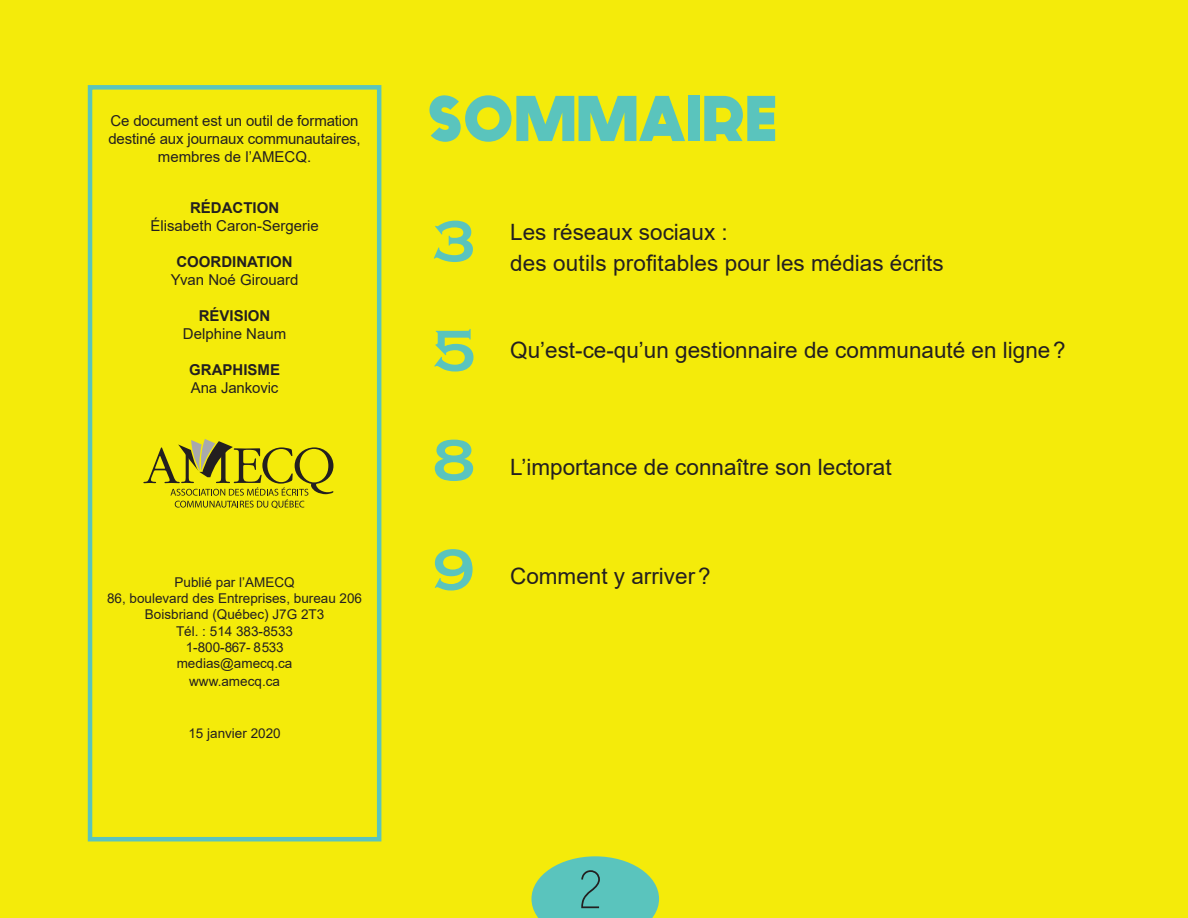
<style>
.page{position:relative;width:1188px;height:918px;background:#f4eb0a}
.page>*{position:absolute;margin:0;border:0;box-sizing:border-box;transform-origin:0 0}
.t1{font:700 64.5px "Generica";color:#5ac4bd}
.t2{font:700 60px/109.5px "Copperplate Gothic";color:#5ac4bd;text-align:justify}
.t3{font:54px "Generica";color:#231f20}
.t4{font:22.5px/31.5px "Arial";color:#231f20}
.t5{font:15px/18px "Arial";letter-spacing:-.01em;color:#231f20;text-align:center}
.t6{font:700 15px "Arial";color:#231f20}
.t7{font:13.5px/16.2px "Arial";color:#231f20;text-align:center}
</style>
<div class="page">
<svg style="left:531px;top:856px;width:128px;height:62px"></svg>
<div style="left:88px;top:85px;width:293px;height:756px;border:4px solid #5ac4bd"></div>
<svg style="left:143px;top:439px;width:190px;height:69px"></svg>
<p class="t5" style="left:108px;top:112px;width:254px">Ce document est un outil de formation destiné aux journaux communautaires, membres de l’AMECQ.</p>
<p class="t6" style="left:190px;top:197px;width:91px">RÉDACTION</p>
<p class="t5" style="left:150px;top:216px;width:170px">Élisabeth Caron-Sergerie</p>
<p class="t6" style="left:176px;top:251px;width:118px">COORDINATION</p>
<p class="t5" style="left:171px;top:270px;width:129px">Yvan Noé Girouard</p>
<p class="t6" style="left:199px;top:305px;width:73px">RÉVISION</p>
<p class="t5" style="left:183px;top:324px;width:105px">Delphine Naum</p>
<p class="t6" style="left:189px;top:359px;width:92px">GRAPHISME</p>
<p class="t5" style="left:191px;top:378px;width:89px">Ana Jankovic</p>
<p class="t7" style="left:107px;top:574px;width:257px">Publié par l’AMECQ<br>86, boulevard des Entreprises, bureau 206<br>Boisbriand (Québec) J7G 2T3<br>Tél. : 514 383-8533<br>1-800-867- 8533<br>medias@amecq.ca</p>
<p class="t7" style="left:189px;top:673px;width:92px">www.amecq.ca</p>
<p class="t7" style="left:188px;top:725px;width:94px">15 janvier 2020</p>
<h1 class="t1" style="left:427px;top:80px;width:352px">SOMMAIRE</h1>
<h2 class="t2" style="left:433px;top:188px;width:44px">3<br>5<br>8<br>9</h2>
<p class="t4" style="left:510px;top:216px;width:435px">Les réseaux sociaux :<br>des outils profitables pour les médias écrits</p>
<p class="t4" style="left:510px;top:334px;width:557px">Qu’est-ce-qu’un gestionnaire de communauté en ligne?</p>
<p class="t4" style="left:510px;top:452px;width:383px">L’importance de connaître son lectorat</p>
<p class="t4" style="left:510px;top:560px;width:202px">Comment y arriver?</p>
<h3 class="t3" style="left:579px;top:856px;width:24px">2</h3>
</div>
